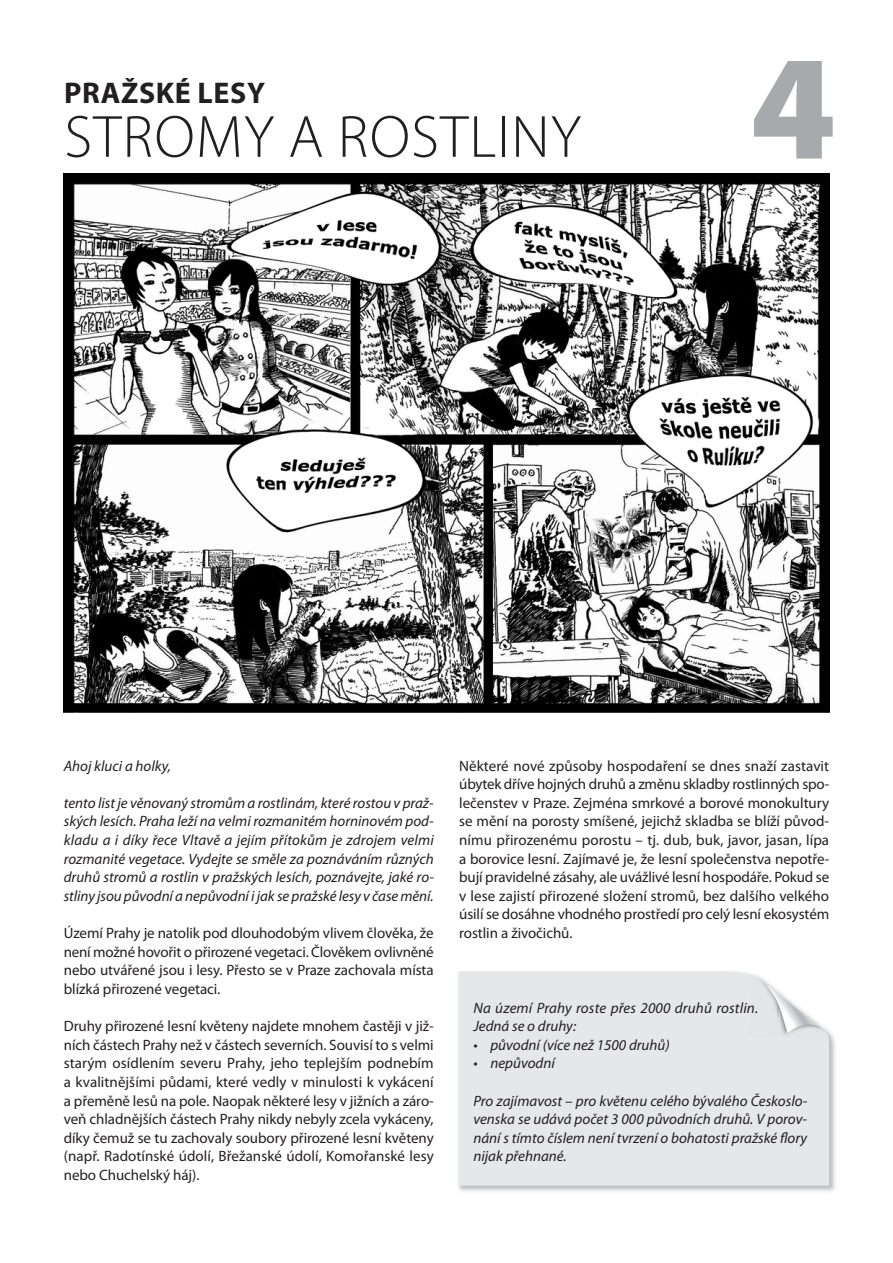
<style>
.page{position:relative;width:893px;height:1263px;background:#fff}
.page>*{position:absolute;margin:0;border:0;box-sizing:border-box;transform-origin:0 0}
.t1{font:900 150px "Myriad Pro";color:#a8a9ad}
.t2{font:300 60px "Myriad Pro";letter-spacing:.02em;color:#231f20}
.t3{font:700 30px "Myriad Pro";letter-spacing:.02em;color:#231f20}
.t4{font:15px/18.6px "Myriad Pro";letter-spacing:-.005em;color:#231f20;text-align:justify}
.t5{font:italic 15px/18.6px "Myriad Pro";color:#231f20;text-align:justify}
</style>
<div class="page">
<img style="left:64px;top:173px;width:765px;height:539px">
<img style="left:458px;top:1031px;width:378px;height:161px">
<div style="left:458px;top:971px;width:371px;height:215px;background:#e6e7e9"></div>
<svg style="left:719px;top:971px;width:110px;height:75px"></svg>
<h3 class="t3" style="left:64px;top:75px;width:202px">PRAŽSKÉ LESY</h3>
<h2 class="t2" style="left:64px;top:101px;width:518px">STROMY A ROSTLINY</h2>
<h1 class="t1" style="left:750px;top:19px;width:87px">4</h1>
<p class="t5" style="left:64px;top:758px;width:109px">Ahoj kluci a holky,</p>
<p class="t5" style="left:64px;top:795px;width:372px">tento list je věnovaný stromům a rostlinám, které rostou v praž&shy;ských lesích. Praha leží na velmi rozmanitém horninovém pod&shy;kladu a i díky řece Vltavě a jejím přítokům je zdrojem velmi rozmanité vegetace. Vydejte se směle za poznáváním různých druhů stromů a rostlin v pražských lesích, poznávejte, jaké ro&shy;stliny jsou původní a nepůvodní i jak se pražské lesy v čase mění.</p>
<p class="t4" style="left:64px;top:925px;width:371px">Území Prahy je natolik pod dlouhodobým vlivem člověka, že není možné hovořit o přirozené vegetaci. Člověkem ovlivněné nebo utvářené jsou i lesy. Přesto se v Praze zachovala místa blízká přirozené vegetaci.</p>
<p class="t4" style="left:64px;top:1018px;width:372px">Druhy přirozené lesní květeny najdete mnohem častěji v již&shy;ních částech Prahy než v částech severních. Souvisí to s velmi starým osídlením severu Prahy, jeho teplejším podnebím a kvalitnějšími půdami, které vedly v minulosti k vykácení a přeměně lesů na pole. Naopak některé lesy v jižních a záro&shy;veň chladnějších částech Prahy nikdy nebyly zcela vykáceny, díky čemuž se tu zachovaly soubory přirozené lesní květeny (např. Radotínské údolí, Břežanské údolí, Komořanské lesy nebo Chuchelský háj).</p>
<p class="t4" style="left:459px;top:758px;width:372px">Některé nové způsoby hospodaření se dnes snaží zastavit úbytek dříve hojných druhů a změnu skladby rostlinných spo&shy;lečenstev v Praze. Zejména smrkové a borové monokultury se mění na porosty smíšené, jejichž skladba se blíží původ&shy;nímu přirozenému porostu – tj. dub, buk, javor, jasan, lípa a borovice lesní. Zajímavé je, že lesní společenstva nepotře&shy;bují pravidelné zásahy, ale uvážlivé lesní hospodáře. Pokud se v lese zajistí přirozené složení stromů, bez dalšího velkého úsilí se dosáhne vhodného prostředí pro celý lesní ekosystém rostlin a živočichů.</p>
<p class="t5" style="left:473px;top:999px;width:286px">Na území Prahy roste přes 2000 druhů rostlin.<br>Jedná se o druhy:</p>
<p class="t5" style="left:473px;top:1037px;width:198px">• původní (více než 1500 druhů)</p>
<p class="t5" style="left:473px;top:1055px;width:83px">• nepůvodní</p>
<p class="t5" style="left:473px;top:1092px;width:335px">Pro zajímavost – pro květenu celého bývalého Českoslo&shy;venska se udává počet 3 000 původních druhů. V porov&shy;nání s tímto číslem není tvrzení o bohatosti pražské flory nijak přehnané.</p>
</div>
